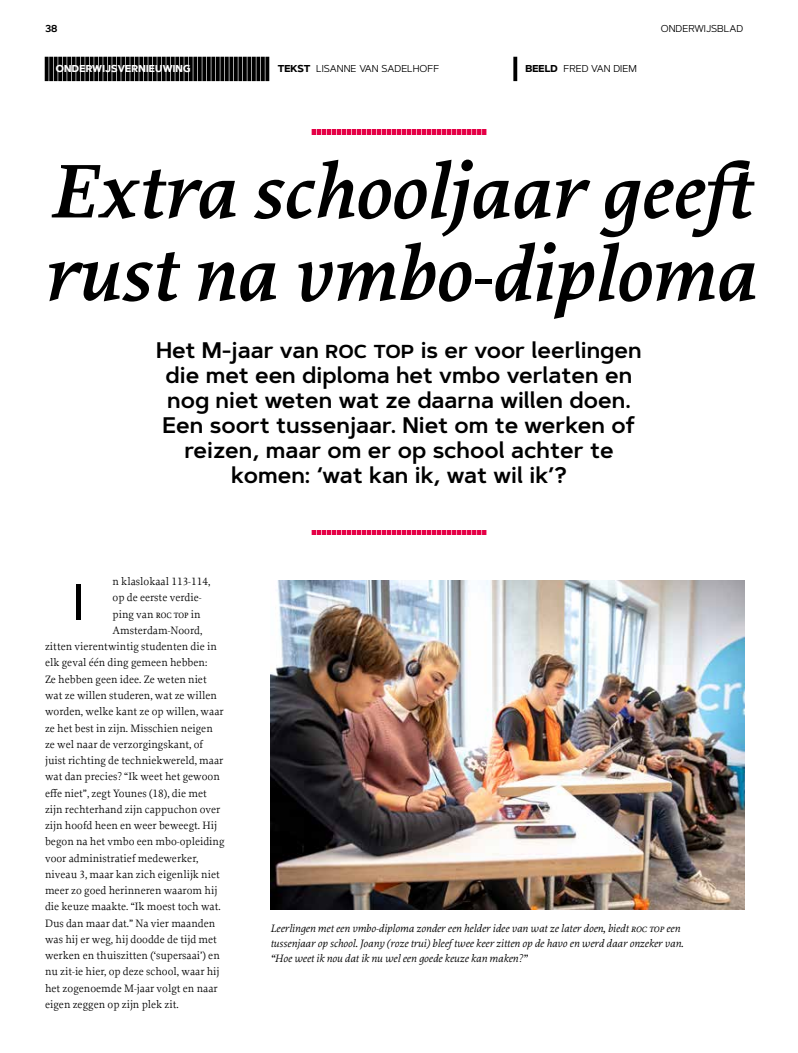
<style>
.page{position:relative;width:798px;height:1053px;background:#fff}
.page>*{position:absolute;margin:0;border:0;box-sizing:border-box;transform-origin:0 0}
.t1{font:italic 600 80px/82.5px "Proforma";color:#000}
.t2{font:500 50px "Artegra Sans";color:#000}
.t3{font:600 22.5px/25px "Artegra Sans";color:#000;text-align:center}
.t4{font:11.25px "Proforma";color:#000}
.t5{font:italic 11.25px/15px "Proforma";color:#000}
.t6{font:10px "Artegra Sans";color:#000}
.t7{font:700 10px "Artegra Sans";letter-spacing:.02em;color:#fff}
.t8{font:600 10px "Artegra Sans SC";color:#000}
.s1{font-weight:700}
</style>
<div class="page">
<svg style="left:45px;top:57px;width:4px;height:24px"></svg>
<svg style="left:49px;top:57px;width:4px;height:24px"></svg>
<svg style="left:54px;top:57px;width:4px;height:24px"></svg>
<svg style="left:58px;top:57px;width:4px;height:24px"></svg>
<svg style="left:63px;top:57px;width:4px;height:24px"></svg>
<svg style="left:67px;top:57px;width:4px;height:24px"></svg>
<svg style="left:72px;top:57px;width:4px;height:24px"></svg>
<svg style="left:76px;top:57px;width:4px;height:24px"></svg>
<svg style="left:81px;top:57px;width:4px;height:24px"></svg>
<svg style="left:85px;top:57px;width:4px;height:24px"></svg>
<svg style="left:90px;top:57px;width:4px;height:24px"></svg>
<svg style="left:94px;top:57px;width:4px;height:24px"></svg>
<svg style="left:99px;top:57px;width:4px;height:24px"></svg>
<svg style="left:103px;top:57px;width:4px;height:24px"></svg>
<svg style="left:108px;top:57px;width:4px;height:24px"></svg>
<svg style="left:112px;top:57px;width:4px;height:24px"></svg>
<svg style="left:117px;top:57px;width:4px;height:24px"></svg>
<svg style="left:121px;top:57px;width:4px;height:24px"></svg>
<svg style="left:126px;top:57px;width:4px;height:24px"></svg>
<svg style="left:130px;top:57px;width:4px;height:24px"></svg>
<svg style="left:135px;top:57px;width:4px;height:24px"></svg>
<svg style="left:139px;top:57px;width:4px;height:24px"></svg>
<svg style="left:144px;top:57px;width:4px;height:24px"></svg>
<svg style="left:148px;top:57px;width:4px;height:24px"></svg>
<svg style="left:153px;top:57px;width:4px;height:24px"></svg>
<svg style="left:157px;top:57px;width:4px;height:24px"></svg>
<svg style="left:162px;top:57px;width:4px;height:24px"></svg>
<svg style="left:166px;top:57px;width:4px;height:24px"></svg>
<svg style="left:171px;top:57px;width:4px;height:24px"></svg>
<svg style="left:175px;top:57px;width:4px;height:24px"></svg>
<svg style="left:180px;top:57px;width:4px;height:24px"></svg>
<svg style="left:184px;top:57px;width:4px;height:24px"></svg>
<svg style="left:189px;top:57px;width:4px;height:24px"></svg>
<svg style="left:193px;top:57px;width:4px;height:24px"></svg>
<svg style="left:198px;top:57px;width:4px;height:24px"></svg>
<svg style="left:202px;top:57px;width:4px;height:24px"></svg>
<svg style="left:207px;top:57px;width:4px;height:24px"></svg>
<svg style="left:211px;top:57px;width:4px;height:24px"></svg>
<svg style="left:216px;top:57px;width:4px;height:24px"></svg>
<svg style="left:220px;top:57px;width:4px;height:24px"></svg>
<svg style="left:225px;top:57px;width:4px;height:24px"></svg>
<svg style="left:229px;top:57px;width:4px;height:24px"></svg>
<svg style="left:234px;top:57px;width:4px;height:24px"></svg>
<svg style="left:238px;top:57px;width:4px;height:24px"></svg>
<svg style="left:243px;top:57px;width:4px;height:24px"></svg>
<svg style="left:247px;top:57px;width:4px;height:24px"></svg>
<svg style="left:252px;top:57px;width:4px;height:24px"></svg>
<svg style="left:256px;top:57px;width:4px;height:24px"></svg>
<svg style="left:261px;top:57px;width:4px;height:24px"></svg>
<svg style="left:265px;top:57px;width:4px;height:24px"></svg>
<svg style="left:513px;top:57px;width:4px;height:24px"></svg>
<svg style="left:311px;top:130px;width:176px;height:4px"></svg>
<svg style="left:311px;top:530px;width:176px;height:4px"></svg>
<img style="left:270px;top:580px;width:474px;height:329px">
<p class="t8" style="left:45px;top:22px;width:14px">38</p>
<p class="t6" style="left:660px;top:22px;width:84px">ONDERWIJSBLAD</p>
<p class="t7" style="left:56px;top:61px;width:136px">ONDERWIJSVERNIEUWING</p>
<p class="t6" style="left:277px;top:62px;width:163px"><span class="s1">TEKST</span> LISANNE VAN SADELHOFF</p>
<p class="t6" style="left:525px;top:62px;width:113px"><span class="s1">BEELD</span> FRED VAN DIEM</p>
<h1 class="t1" style="left:43px;top:148px;width:723px">Extra schooljaar geeft rust na vmbo-diploma</h1>
<h3 class="t3" style="left:156px;top:337px;width:487px">Het M-jaar van roc top is er voor leerlingen die met een diploma het vmbo verlaten en nog niet weten wat ze daarna willen doen.<br>Een soort tussenjaar. Niet om te werken of reizen, maar om er op school achter te komen: ‘wat kan ik, wat wil ik’?</h3>
<p class="t4" style="left:113px;top:574px;width:99px">n klaslokaal 113-114,</p>
<p class="t4" style="left:113px;top:591px;width:90px">op de eerste verdie-</p>
<p class="t4" style="left:113px;top:607px;width:90px">ping van roc top in</p>
<p class="t4" style="left:113px;top:623px;width:91px">Amsterdam-Noord,</p>
<p class="t4" style="left:45px;top:639px;width:173px">zitten vierentwintig studenten die in</p>
<p class="t4" style="left:45px;top:656px;width:164px">elk geval één ding gemeen hebben:</p>
<p class="t4" style="left:45px;top:672px;width:163px">Ze hebben geen idee. Ze weten niet</p>
<p class="t4" style="left:45px;top:688px;width:173px">wat ze willen studeren, wat ze willen</p>
<p class="t4" style="left:45px;top:704px;width:180px">worden, welke kant ze op willen, waar</p>
<p class="t4" style="left:45px;top:721px;width:169px">ze het best in zijn. Misschien neigen</p>
<p class="t4" style="left:45px;top:737px;width:159px">ze wel naar de verzorgingskant, of</p>
<p class="t4" style="left:45px;top:753px;width:180px">juist richting de techniekwereld, maar</p>
<p class="t4" style="left:45px;top:769px;width:176px">wat dan precies? “Ik weet het gewoon</p>
<p class="t4" style="left:45px;top:785px;width:163px">effe niet”, zegt Younes (18), die met</p>
<p class="t4" style="left:45px;top:802px;width:177px">zijn rechterhand zijn cappuchon over</p>
<p class="t4" style="left:45px;top:818px;width:173px">zijn hoofd heen en weer beweegt. Hij</p>
<p class="t4" style="left:45px;top:834px;width:181px">begon na het vmbo een mbo-opleiding</p>
<p class="t4" style="left:45px;top:850px;width:155px">voor administratief medewerker,</p>
<p class="t4" style="left:45px;top:867px;width:176px">niveau 3, maar kan zich eigenlijk niet</p>
<p class="t4" style="left:45px;top:883px;width:174px">meer zo goed herinneren waarom hij</p>
<p class="t4" style="left:45px;top:899px;width:177px">die keuze maakte. “Ik moest toch wat.</p>
<p class="t4" style="left:45px;top:915px;width:172px">Dus dan maar dat.” Na vier maanden</p>
<p class="t4" style="left:45px;top:932px;width:173px">was hij er weg, hij doodde de tijd met</p>
<p class="t4" style="left:45px;top:948px;width:176px">werken en thuiszitten (‘supersaai’) en</p>
<p class="t4" style="left:45px;top:964px;width:176px">nu zit-ie hier, op deze school, waar hij</p>
<p class="t4" style="left:45px;top:980px;width:174px">het zogenoemde M-jaar volgt en naar</p>
<p class="t4" style="left:45px;top:997px;width:135px">eigen zeggen op zijn plek zit.</p>
<h2 class="t2" style="left:73px;top:567px;width:13px">I</h2>
<p class="t5" style="left:270px;top:920px;width:414px">Leerlingen met een vmbo-diploma zonder een helder idee van wat ze later doen, biedt roc top een tussenjaar op school. Joany (roze trui) bleef twee keer zitten op de havo en werd daar onzeker van. “Hoe weet ik nou dat ik nu wel een goede keuze kan maken?”</p>
</div>
